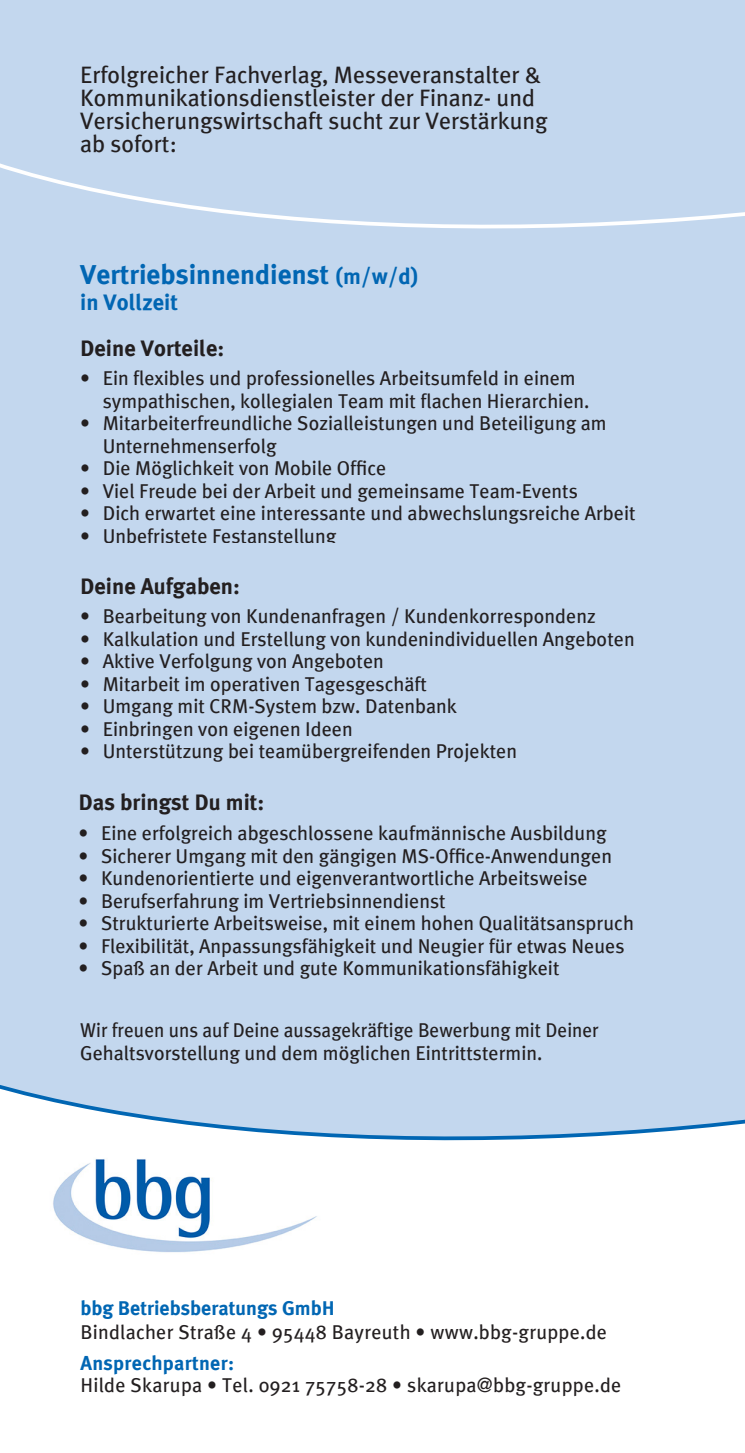
<style>
.page{position:relative;width:745px;height:1453px;background:#fff}
.page>*{position:absolute;margin:0;border:0;box-sizing:border-box;transform-origin:0 0}
.t1{font:700 27.5px "Meta Plus";color:#0166b3}
.t2{font:23.75px/23.1px "Meta Plus";color:#231f20}
.t3{font:700 22.5px "Meta Plus";color:#231f20}
.t4{font:700 22.5px "Meta Plus";color:#0166b3}
.t5{font:20px/22.5px "Meta Plus";color:#231f20}
.t6{font:20px/22.5px "Meta Plus";color:#231f20;scale:.96 1}
.t7{font:700 20px "Meta Plus";color:#0166b3}
.s1{font-size:22.5px}
</style>
<div class="page">
<img style="left:53px;top:1173px;width:264px;height:80px">
<svg style="left:0;top:1020px;width:744px;height:153px;fill:#c3d7ee"></svg>
<div style="left:0;top:0;width:744px;height:1020px;background:#c3d7ee"></div>
<svg style="left:0;top:163px;width:744px;height:66px"></svg>
<p class="t2" style="left:80px;top:63px;width:469px">Erfolgreicher Fachverlag, Messeveranstalter &amp; Kommunikationsdienstleister der Finanz- und Versicherungswirtschaft sucht zur Verstärkung ab sofort:</p>
<h1 class="t1" style="left:80px;top:258px;width:340px">Vertriebsinnendienst <span class="s1">(m/w/d)</span></h1>
<p class="t4" style="left:80px;top:289px;width:99px">in Vollzeit</p>
<p class="t3" style="left:80px;top:335px;width:146px">Deine Vorteile:</p>
<p class="t5" style="left:103px;top:367px;width:488px;text-indent:-22px">• Ein flexibles und professionelles Arbeitsumfeld in einem sympathischen, kollegialen Team mit flachen Hierarchien.</p>
<p class="t5" style="left:103px;top:412px;width:505px;text-indent:-22px">• Mitarbeiterfreundliche Sozialleistungen und Beteiligung am<br>Unternehmenserfolg</p>
<p class="t5" style="left:80px;top:457px;width:307px">• Die Möglichkeit von Mobile Office</p>
<p class="t5" style="left:80px;top:479px;width:499px">• Viel Freude bei der Arbeit und gemeinsame Team-Events</p>
<p class="t5" style="left:80px;top:502px;width:556px">• Dich erwartet eine interessante und abwechslungsreiche Arbeit</p>
<p class="t5" style="left:80px;top:524px;width:257px">• Unbefristete Festanstellung</p>
<p class="t3" style="left:80px;top:573px;width:161px">Deine Aufgaben:</p>
<p class="t5" style="left:80px;top:605px;width:516px">• Bearbeitung von Kundenanfragen / Kundenkorrespondenz</p>
<p class="t5" style="left:80px;top:627px;width:555px">• Kalkulation und Erstellung von kundenindividuellen Angeboten</p>
<p class="t5" style="left:80px;top:650px;width:305px">• Aktive Verfolgung von Angeboten</p>
<p class="t5" style="left:80px;top:672px;width:348px">• Mitarbeit im operativen Tagesgeschäft</p>
<p class="t5" style="left:80px;top:695px;width:378px">• Umgang mit CRM-System bzw. Datenbank</p>
<p class="t5" style="left:80px;top:717px;width:274px">• Einbringen von eigenen Ideen</p>
<p class="t5" style="left:80px;top:740px;width:438px">• Unterstützung bei teamübergreifenden Projekten</p>
<p class="t3" style="left:78px;top:790px;width:187px">Das bringst Du mit:</p>
<p class="t5" style="left:78px;top:822px;width:529px">• Eine erfolgreich abgeschlossene kaufmännische Ausbildung</p>
<p class="t5" style="left:78px;top:844px;width:534px">• Sicherer Umgang mit den gängigen MS-Office-Anwendungen</p>
<p class="t5" style="left:78px;top:867px;width:510px">• Kundenorientierte und eigenverantwortliche Arbeitsweise</p>
<p class="t5" style="left:78px;top:889px;width:368px">• Berufserfahrung im Vertriebsinnendienst</p>
<p class="t5" style="left:78px;top:912px;width:556px">• Strukturierte Arbeitsweise, mit einem hohen Qualitätsanspruch</p>
<p class="t5" style="left:78px;top:934px;width:547px">• Flexibilität, Anpassungsfähigkeit und Neugier für etwas Neues</p>
<p class="t5" style="left:78px;top:957px;width:482px">• Spaß an der Arbeit und gute Kommunikationsfähigkeit</p>
<p class="t6" style="left:80px;top:1019px;width:541px">Wir freuen uns auf Deine aussagekräftige Bewerbung mit Deiner<br>Gehaltsvorstellung und dem möglichen Eintrittstermin.</p>
<p class="t7" style="left:80px;top:1296px;width:255px">bbg Betriebsberatungs GmbH</p>
<p class="t5" style="left:80px;top:1320px;width:527px">Bindlacher Straße 4 • 95448 Bayreuth • www.bbg-gruppe.de</p>
<p class="t7" style="left:80px;top:1351px;width:155px">Ansprechpartner:</p>
<p class="t5" style="left:80px;top:1374px;width:542px">Hilde Skarupa • Tel. 0921 75758-28 • skarupa@bbg-gruppe.de</p>
</div>
